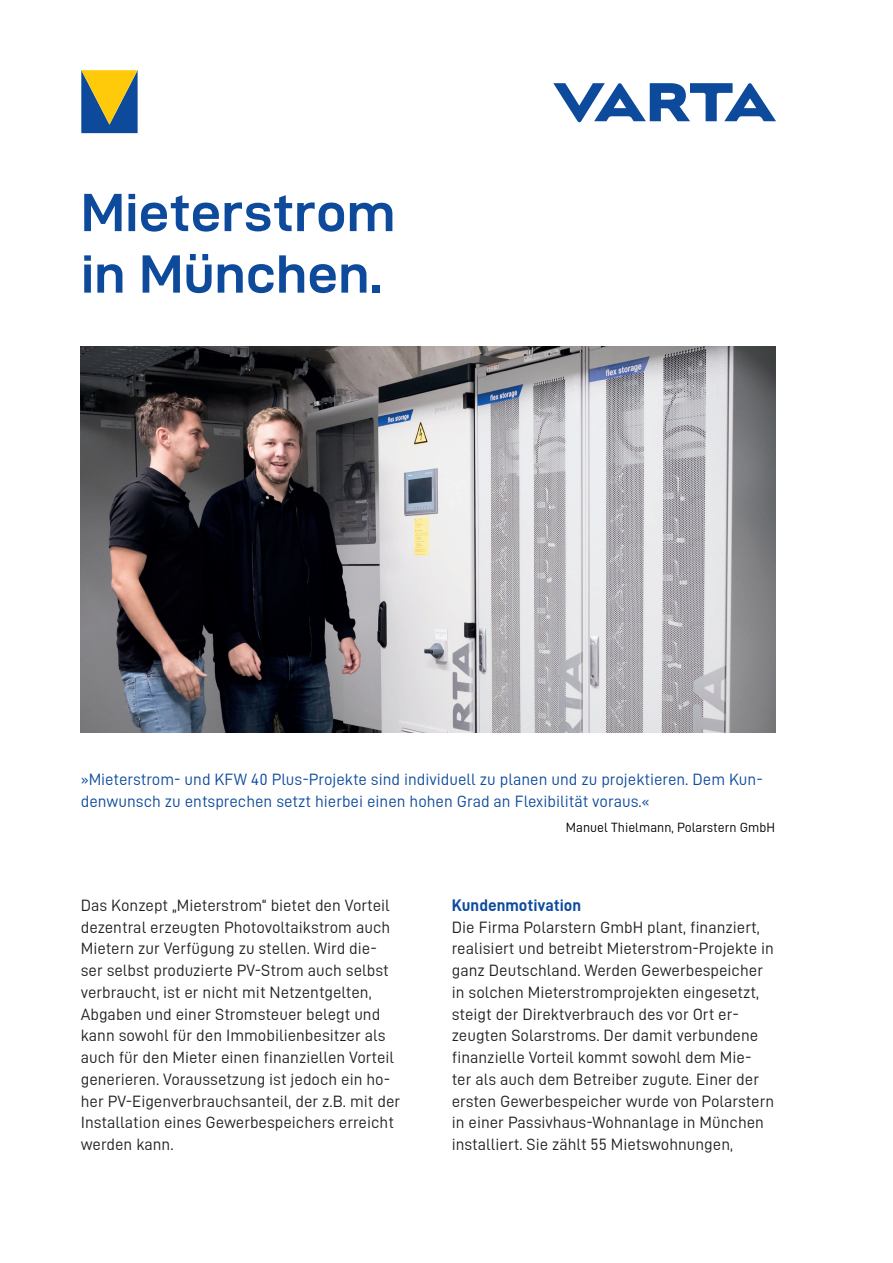
<style>
.page{position:relative;width:893px;height:1263px;background:#fff}
.page>*{position:absolute;margin:0;border:0;box-sizing:border-box;transform-origin:0 0}
.t1{font:700 54px/61.5px "Varta DIN Wd";letter-spacing:-.005em;color:#0d4a9c}
.t2{font:16.5px/21.8px "Varta DIN";color:#231f20}
.t3{font:16.5px/21.8px "Varta DIN";color:#0d4a9c}
.t4{font:700 16.5px "Varta DIN";color:#0d4a9c}
.t5{font:13.5px "Varta DIN";color:#000}
</style>
<div class="page">
<img style="left:81px;top:347px;width:694px;height:385px">
<svg style="left:553px;top:83px;width:223px;height:40px"></svg>
<svg style="left:81px;top:70px;width:57px;height:63px;background:#78845f"></svg>
<h1 class="t1" style="left:81px;top:182px;width:316px">Mieterstrom in München.</h1>
<p class="t3" style="left:81px;top:768px;width:683px">»Mieterstrom- und KFW 40 Plus-Projekte sind individuell zu planen und zu projektieren. Dem Kun&shy;denwunsch zu entsprechen setzt hierbei einen hohen Grad an Flexibilität voraus.«</p>
<p class="t5" style="left:566px;top:819px;width:211px">Manuel Thielmann, Polarstern GmbH</p>
<p class="t2" style="left:81px;top:894px;width:321px">Das Konzept „Mieterstrom“ bietet den Vorteil dezentral erzeugten Photovoltaikstrom auch Mietern zur Verfügung zu stellen. Wird die&shy;ser selbst produzierte PV-Strom auch selbst verbraucht, ist er nicht mit Netzentgelten, Abgaben und einer Stromsteuer belegt und kann sowohl für den Immobilienbesitzer als auch für den Mieter einen finanziellen Vorteil generieren. Voraussetzung ist jedoch ein ho&shy;her PV-Eigenverbrauchsanteil, der z.B. mit der Installation eines Gewerbespeichers erreicht werden kann.</p>
<p class="t4" style="left:452px;top:895px;width:131px">Kundenmotivation</p>
<p class="t2" style="left:452px;top:916px;width:324px">Die Firma Polarstern GmbH plant, finanziert, realisiert und betreibt Mieterstrom-Projekte in ganz Deutschland. Werden Gewerbespeicher in solchen Mieterstromprojekten eingesetzt, steigt der Direktverbrauch des vor Ort er&shy;zeugten Solarstroms. Der damit verbundene finanzielle Vorteil kommt sowohl dem Mie&shy;ter als auch dem Betreiber zugute. Einer der ersten Gewerbespeicher wurde von Polarstern in einer Passivhaus-Wohnanlage in München installiert. Sie zählt 55 Mietswohnungen,</p>
</div>
